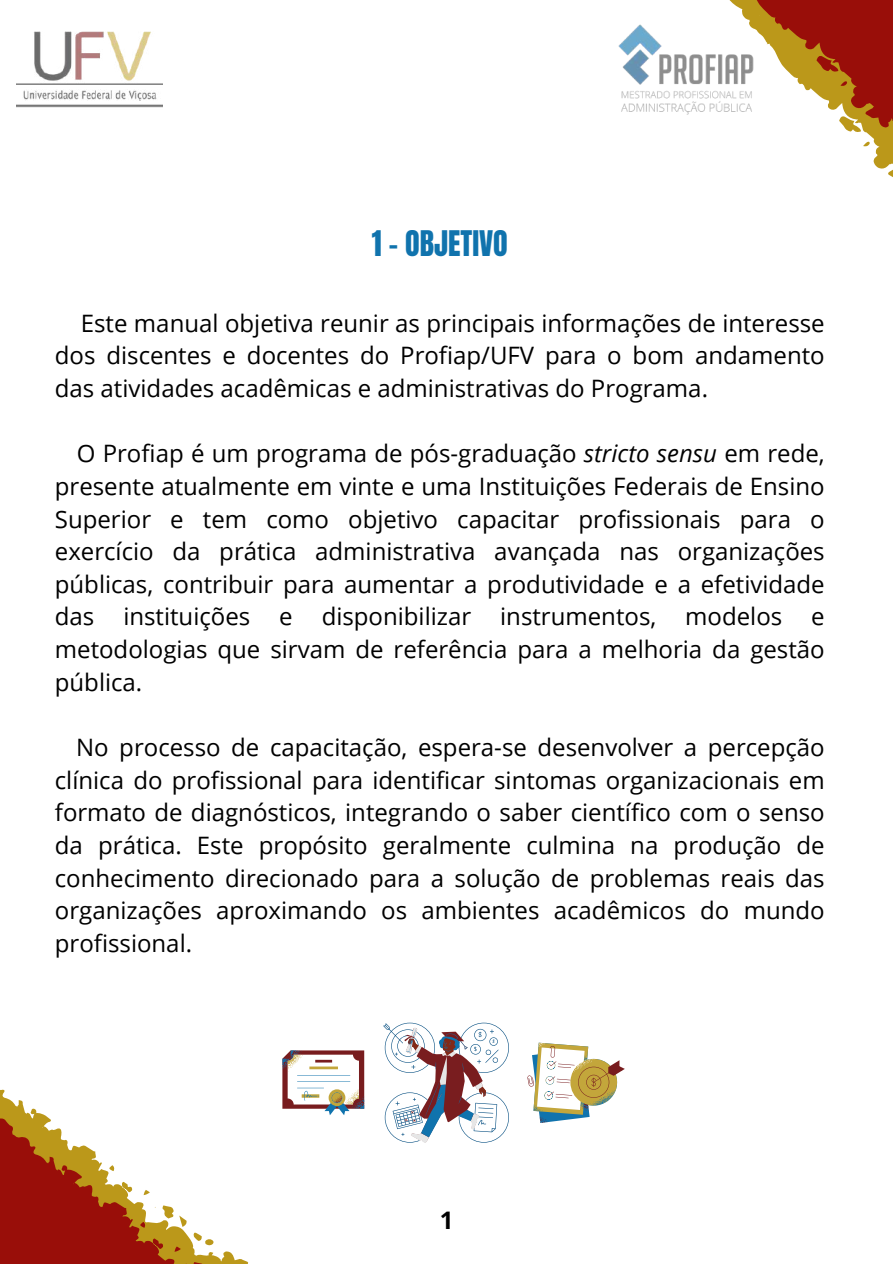
<style>
.page{position:relative;width:893px;height:1264px;background:#fff}
.page>*{position:absolute;margin:0;border:0;box-sizing:border-box;transform-origin:0 0}
.t1{font:30px "Anton";color:#1073ad}
.t2{font:700 24.15px "Open Sans";color:#000}
.t3{font:24px/32.7px "Open Sans";color:#000;text-align:justify}
.s1{font-style:italic}
</style>
<div class="page">
<svg style="left:0;top:1050px;width:548px;height:213px"></svg>
<svg style="left:729px;top:0;width:163px;height:177px"></svg>
<img style="left:618px;top:18px;width:141px;height:103px">
<img style="left:16px;top:31px;width:146px;height:77px">
<svg style="left:383px;top:1022px;width:126px;height:120px"></svg>
<svg style="left:527px;top:1042px;width:97px;height:80px"></svg>
<svg style="left:282px;top:1050px;width:82px;height:65px"></svg>
<p class="t1" style="left:372px;top:222px;width:137px">1 - OBJETIVO</p>
<p class="t3" style="left:55px;top:306px;width:771px;text-indent:26px">Este manual objetiva reunir as principais informações de interesse dos discentes e docentes do Profiap/UFV para o bom andamento das atividades acadêmicas e administrativas do Programa.</p>
<p class="t3" style="left:55px;top:436px;width:771px;text-indent:22px">O Profiap é um programa de pós-graduação <span class="s1">stricto sensu</span> em rede, presente atualmente em vinte e uma Instituições Federais de Ensino Superior e tem como objetivo capacitar profissionais para o exercício da prática administrativa avançada nas organizações públicas, contribuir para aumentar a produtividade e a efetividade das instituições e disponibilizar instrumentos, modelos e metodologias que sirvam de referência para a melhoria da gestão pública.</p>
<p class="t3" style="left:55px;top:730px;width:771px;text-indent:21px">No processo de capacitação, espera-se desenvolver a percepção clínica do profissional para identificar sintomas organizacionais em formato de diagnósticos, integrando o saber científico com o senso da prática. Este propósito geralmente culmina na produção de conhecimento direcionado para a solução de problemas reais das organizações aproximando os ambientes acadêmicos do mundo profissional.</p>
<p class="t2" style="left:440px;top:1202px;width:15px">1</p>
</div>
